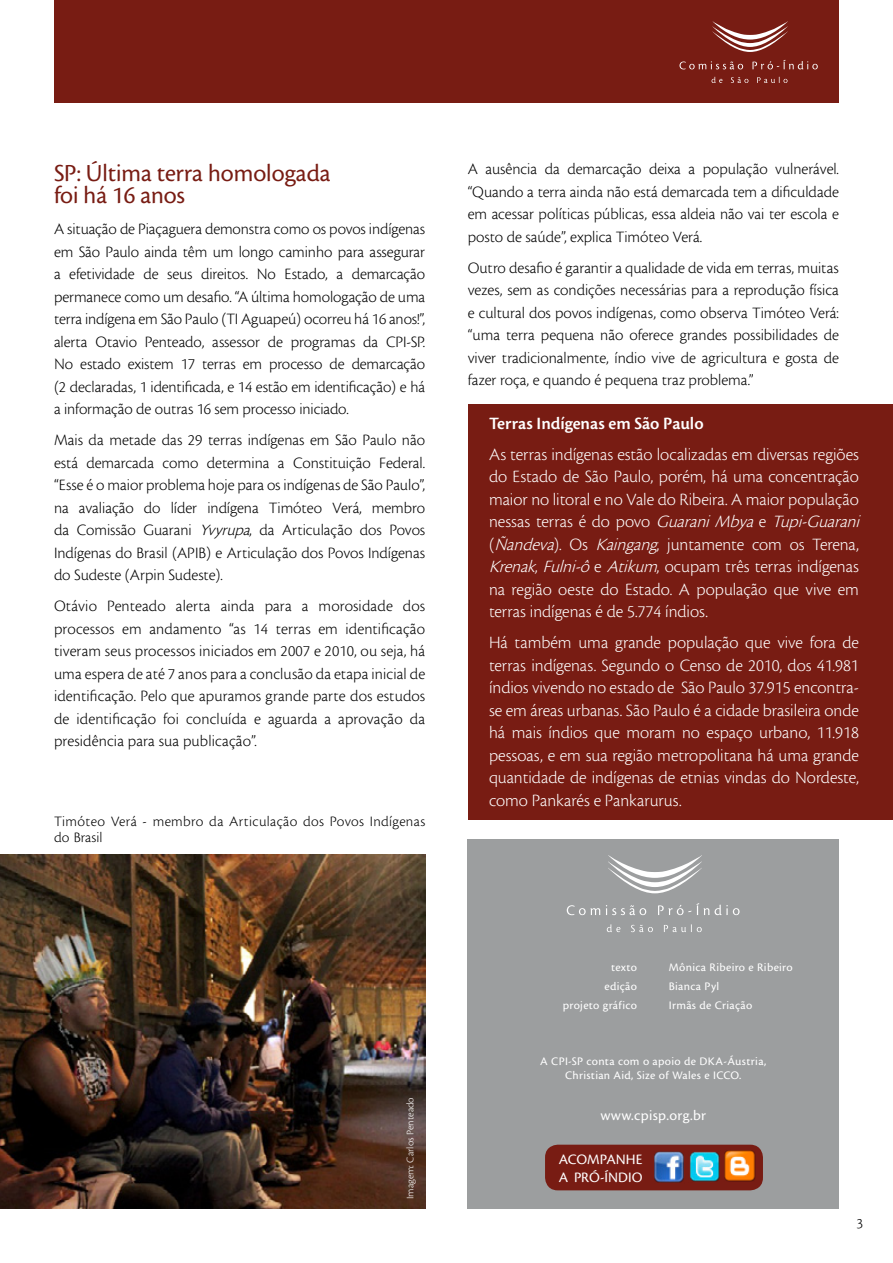
<style>
.page{position:relative;width:893px;height:1263px;background:#fff}
.page>*{position:absolute;margin:0;border:0;box-sizing:border-box;transform-origin:0 0}
.t1{font:25.5px/22.5px "Cronos MM 408 17";color:#781c13}
.t2{font:18px/22.5px "Cronos MM 250 12";color:#fff}
.t3{font:18px "Cronos MM 574 12";color:#fff}
.t4{font:16.5px/22.5px "Cronos MM 250 11";color:#000;text-align:justify}
.t5{font:15px/16.5px "Cronos MM 250 10";letter-spacing:.025em;color:#000}
.t6{font:15px/18px "Cronos MM 408 10";letter-spacing:.005em;color:#fff}
.t7{font:12px/14.4px "Cronos MM 408 8";letter-spacing:.025em;color:#fff;text-align:center}
.t8{font:10.5px "Cronos MM 250 7";color:#fff}
.s1{font-style:italic}
</style>
<div class="page">
<img style="left:0;top:855px;width:425px;height:354px">
<div style="left:54px;top:0;width:785px;height:102px;background:#781c13"></div>
<svg style="left:712px;top:21px;width:76px;height:31px"></svg>
<svg style="left:679px;top:61px;width:64px;height:8px"></svg>
<svg style="left:752px;top:60px;width:66px;height:9px"></svg>
<svg style="left:711px;top:77px;width:11px;height:6px"></svg>
<svg style="left:731px;top:77px;width:17px;height:6px"></svg>
<svg style="left:757px;top:77px;width:30px;height:6px"></svg>
<div style="left:468px;top:840px;width:371px;height:369px;background:#9c9e9f"></div>
<svg style="left:608px;top:855px;width:94px;height:38px"></svg>
<svg style="left:567px;top:905px;width:33px;height:10px"></svg>
<svg style="left:606px;top:905px;width:40px;height:10px"></svg>
<svg style="left:658px;top:903px;width:51px;height:12px"></svg>
<svg style="left:715px;top:905px;width:25px;height:10px"></svg>
<svg style="left:607px;top:924px;width:13px;height:8px"></svg>
<svg style="left:631px;top:925px;width:22px;height:7px"></svg>
<svg style="left:664px;top:924px;width:38px;height:8px"></svg>
<div style="left:545px;top:1145px;width:218px;height:45px;background:#781c13;border-radius:13px"></div>
<img style="left:654px;top:1152px;width:30px;height:31px">
<img style="left:690px;top:1151px;width:30px;height:31px">
<img style="left:724px;top:1150px;width:32px;height:31px">
<div style="left:468px;top:404px;width:425px;height:415px;background:#781c13"></div>
<h1 class="t1" style="left:54px;top:162px;width:278px">SP: Última terra homologada foi há 16 anos</h1>
<p class="t4" style="left:54px;top:218px;width:373px">A situação de Piaçaguera demonstra como os povos indígenas em São Paulo ainda têm um longo caminho para assegurar a efetividade de seus direitos. No Estado, a demarcação permanece como um desafio. “A última homologação de uma terra indígena em São Paulo (TI Aguapeú) ocorreu há 16 anos!”, alerta Otavio Penteado, assessor de programas da CPI-SP.<br>No estado existem 17 terras em processo de demarcação (2 declaradas, 1 identificada, e 14 estão em identificação) e há a informação de outras 16 sem processo iniciado.</p>
<p class="t4" style="left:54px;top:429px;width:373px">Mais da metade das 29 terras indígenas em São Paulo não está demarcada como determina a Constituição Federal. “Esse é o maior problema hoje para os indígenas de São Paulo”, na avaliação do líder indígena Timóteo Verá, membro da Comissão Guarani <span class="s1">Yvyrupa</span>, da Articulação dos Povos Indígenas do Brasil (APIB) e Articulação dos Povos Indígenas do Sudeste (Arpin Sudeste).</p>
<p class="t4" style="left:54px;top:595px;width:373px">Otávio Penteado alerta ainda para a morosidade dos processos em andamento “as 14 terras em identificação tiveram seus processos iniciados em 2007 e 2010, ou seja, há uma espera de até 7 anos para a conclusão da etapa inicial de identificação. Pelo que apuramos grande parte dos estudos de identificação foi concluída e aguarda a aprovação da presidência para sua publicação”.</p>
<p class="t5" style="left:54px;top:813px;width:373px">Timóteo Verá - membro da Articulação dos Povos Indígenas do Brasil</p>
<p class="t4" style="left:468px;top:158px;width:373px">A ausência da demarcação deixa a população vulnerável. “Quando a terra ainda não está demarcada tem a dificuldade em acessar políticas públicas, essa aldeia não vai ter escola e posto de saúde”, explica Timóteo Verá.</p>
<p class="t4" style="left:468px;top:256px;width:373px">Outro desafio é garantir a qualidade de vida em terras, muitas vezes, sem as condições necessárias para a reprodução física e cultural dos povos indígenas, como observa Timóteo Verá: “uma terra pequena não oferece grandes possibilidades de viver tradicionalmente, índio vive de agricultura e gosta de fazer roça, e quando é pequena traz problema.”</p>
<p class="t3" style="left:489px;top:414px;width:216px">Terras Indígenas em São Paulo</p>
<p class="t2" style="left:489px;top:443px;width:377px">As terras indígenas estão localizadas em diversas regiões do Estado de São Paulo, porém, há uma concentração maior no litoral e no Vale do Ribeira. A maior população n e s s a s t e r r a s é d o p o v o <span class="s1">GuaraniMbya</span>e <span class="s1">Tupi-Guarani </span>(<span class="s1">Ñandeva</span>). Os <span class="s1">Kaingang</span>, juntamente com os Terena, <span class="s1">Krenak</span>, <span class="s1">Fulni-ô</span>e <span class="s1">Atikum</span>, ocupam três terras indígenas na região oeste do Estado. A população que vive em terras indígenas é de 5.774 índios.</p>
<p class="t2" style="left:489px;top:632px;width:372px;text-align:justify">Há também uma grande população que vive fora de terras indígenas. Segundo o Censo de 2010, dos 41.981 índios vivendo no estado de São Paulo 37.915 encontra&shy;se em áreas urbanas. São Paulo é a cidade brasileira onde há mais índios que moram no espaço urbano, 11.918 pessoas, e em sua região metropolitana há uma grande quantidade de indígenas de etnias vindas do Nordeste, como Pankarés e Pankarurus.</p>
<p class="t8" style="left:405px;top:1199px;width:103px;rotate:-90deg">Imagem: Carlos Penteado</p>
<p class="t7" style="left:611px;top:961px;width:27px">texto</p>
<p class="t7" style="left:669px;top:961px;width:125px">Mônica Ribeiro e Ribeiro</p>
<p class="t7" style="left:604px;top:979px;width:34px">edição</p>
<p class="t7" style="left:669px;top:979px;width:52px">Bianca Pyl</p>
<p class="t7" style="left:563px;top:998px;width:76px">projeto gráfico</p>
<p class="t7" style="left:669px;top:998px;width:85px">Irmãs de Criação</p>
<p class="t7" style="left:540px;top:1054px;width:228px">A CPI-SP conta com o apoio de DKA-Áustria,<br>Christian Aid, Size of Wales e ICCO.</p>
<p class="t6" style="left:600px;top:1107px;width:107px">WWW.CPISP.ORG.BR</p>
<p class="t6" style="left:559px;top:1150px;width:85px">ACOMPANHE<br>A PRÓ-ÍNDIO</p>
<p class="t5" style="left:856px;top:1215px;width:8px">3</p>
</div>
